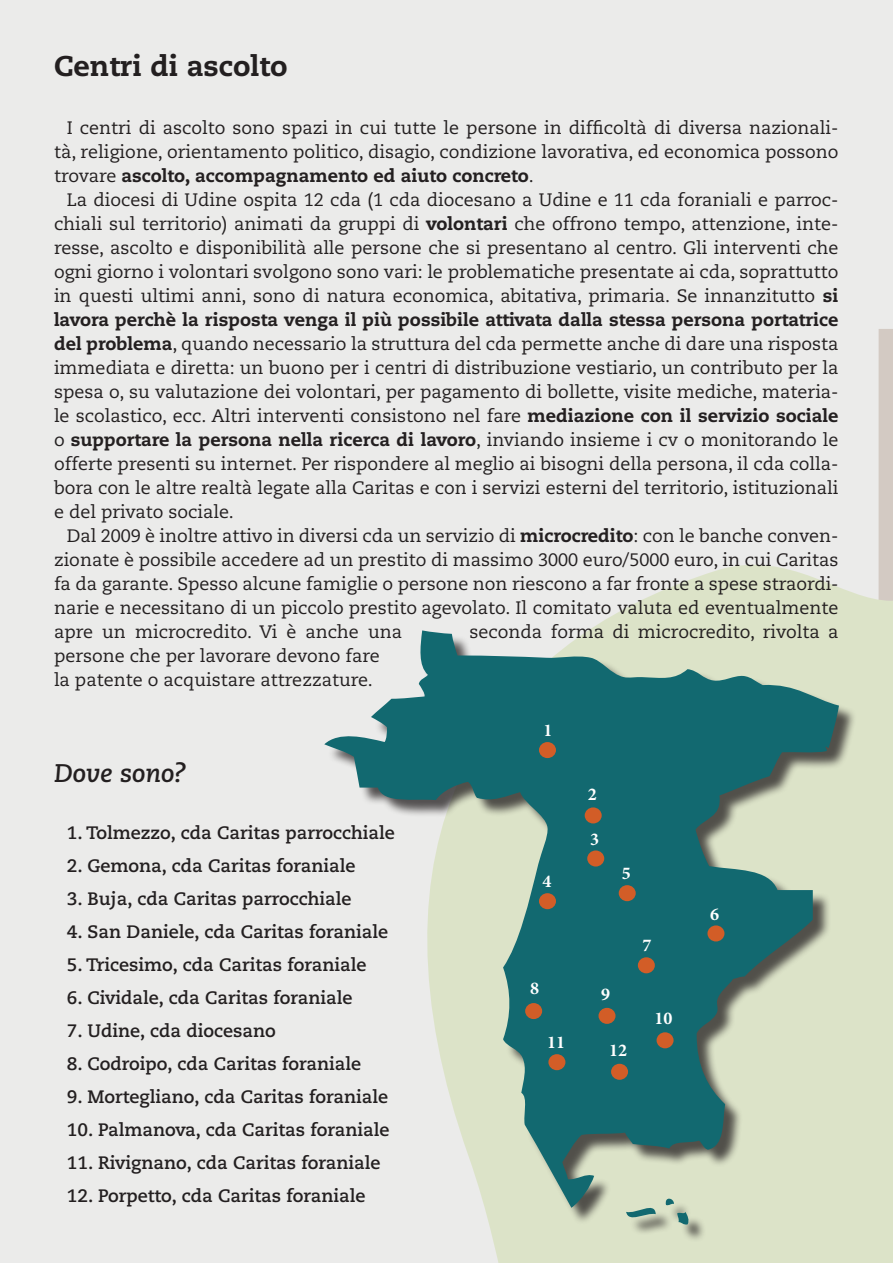
<style>
.page{position:relative;width:893px;height:1263px;background:#ebebea}
.page>*{position:absolute;margin:0;border:0;box-sizing:border-box;transform-origin:0 0}
.t1{font:800 28.5px "Caecilia LT Std";color:#231f20}
.t2{font:italic 700 25.5px "Caecilia LT Std";color:#231f20}
.t3{font:18px/24px "Caecilia LT Std";color:#231f20;text-align:justify}
.t4{font:700 18px "Caecilia LT Std";color:#231f20}
.t5{font:700 18px "Minion Pro";color:#fff}
.s1{font-weight:800}
</style>
<div class="page">
<div style="left:878px;top:329px;width:15px;height:286px;background:#d3cac3"></div>
<svg style="left:494px;top:548px;width:399px;height:715px;fill:#dce3c8"></svg>
<div style="left:328px;top:633px;width:529px;height:610px;background:#231f20;opacity:.75"></div>
<svg style="left:324px;top:630px;width:515px;height:578px"></svg>
<svg style="left:677px;top:1212px;width:13px;height:13px"></svg>
<svg style="left:664px;top:1196px;width:10px;height:10px"></svg>
<svg style="left:626px;top:1200px;width:30px;height:24px"></svg>
<div style="left:638px;top:957px;width:17px;height:16px;background:#d25d27;border-radius:50%"></div>
<div style="left:707px;top:925px;width:17px;height:16px;background:#d25d27;border-radius:50%"></div>
<div style="left:525px;top:1003px;width:17px;height:16px;background:#d25d27;border-radius:50%"></div>
<div style="left:598px;top:1008px;width:17px;height:16px;background:#d25d27;border-radius:50%"></div>
<div style="left:657px;top:1032px;width:17px;height:16px;background:#d25d27;border-radius:50%"></div>
<div style="left:611px;top:1064px;width:17px;height:16px;background:#d25d27;border-radius:50%"></div>
<div style="left:548px;top:1054px;width:17px;height:16px;background:#d25d27;border-radius:50%"></div>
<div style="left:539px;top:893px;width:17px;height:16px;background:#d25d27;border-radius:50%"></div>
<div style="left:539px;top:742px;width:17px;height:16px;background:#d25d27;border-radius:50%"></div>
<div style="left:619px;top:885px;width:17px;height:16px;background:#d25d27;border-radius:50%"></div>
<div style="left:585px;top:807px;width:17px;height:16px;background:#d25d27;border-radius:50%"></div>
<div style="left:587px;top:850px;width:17px;height:16px;background:#d25d27;border-radius:50%"></div>
<p class="t1" style="left:54px;top:48px;width:235px">Centri di ascolto</p>
<p class="t3" style="left:54px;top:116px;width:786px;text-indent:13px">I centri di ascolto sono spazi in cui tutte le persone in difficoltà di diversa nazionali&shy;tà, religione, orientamento politico, disagio, condizione lavorativa, ed economica possono trovare <span class="s1">ascolto, accompagnamento ed aiuto concreto</span>.</p>
<p class="t3" style="left:54px;top:188px;width:786px;text-indent:13px">La diocesi di Udine ospita 12 cda (1 cda diocesano a Udine e 11 cda foraniali e parroc&shy;chiali sul territorio) animati da gruppi di <span class="s1">volontari</span> che offrono tempo, attenzione, inte&shy;resse, ascolto e disponibilità alle persone che si presentano al centro. Gli interventi che ogni giorno i volontari svolgono sono vari: le problematiche presentate ai cda, soprattutto in questi ultimi anni, sono di natura economica, abitativa, primaria. Se innanzitutto <span class="s1">si lavora perchè la risposta venga il più possibile attivata dalla stessa persona portatrice del problema</span>, quando necessario la struttura del cda permette anche di dare una risposta immediata e diretta: un buono per i centri di distribuzione vestiario, un contributo per la spesa o, su valutazione dei volontari, per pagamento di bollette, visite mediche, materia&shy;le scolastico, ecc. Altri interventi consistono nel fare <span class="s1">mediazione con il servizio sociale </span>o <span class="s1">supportare la persona nella ricerca di lavoro</span>, inviando insieme i cv o monitorando le offerte presenti su internet. Per rispondere al meglio ai bisogni della persona, il cda colla&shy;bora con le altre realtà legate alla Caritas e con i servizi esterni del territorio, istituzionali e del privato sociale.</p>
<p class="t3" style="left:54px;top:524px;width:786px;text-indent:13px">Dal 2009 è inoltre attivo in diversi cda un servizio di <span class="s1">microcredito</span>: con le banche conven&shy;zionate è possibile accedere ad un prestito di massimo 3000 euro/5000 euro, in cui Caritas fa da garante. Spesso alcune famiglie o persone non riescono a far fronte a spese straordi&shy;narie e necessitano di un piccolo prestito agevolato. Il comitato valuta ed eventualmente apre un microcredito. Vi è anche una</p>
<p class="t3" style="left:470px;top:620px;width:371px">seconda forma di microcredito, rivolta a</p>
<p class="t3" style="left:54px;top:644px;width:327px">persone che per lavorare devono fare</p>
<p class="t3" style="left:54px;top:668px;width:320px">la patente o acquistare attrezzature.</p>
<p class="t2" style="left:54px;top:758px;width:134px">Dove sono?</p>
<p class="t4" style="left:67px;top:822px;width:330px">1. Tolmezzo, cda Caritas parrocchiale</p>
<p class="t4" style="left:67px;top:855px;width:290px">2. Gemona, cda Caritas foraniale</p>
<p class="t4" style="left:67px;top:888px;width:286px">3. Buja, cda Caritas parrocchiale</p>
<p class="t4" style="left:67px;top:921px;width:323px">4. San Daniele, cda Caritas foraniale</p>
<p class="t4" style="left:67px;top:954px;width:301px">5. Tricesimo, cda Caritas foraniale</p>
<p class="t4" style="left:67px;top:987px;width:287px">6. Cividale, cda Caritas foraniale</p>
<p class="t4" style="left:67px;top:1020px;width:211px">7. Udine, cda diocesano</p>
<p class="t4" style="left:67px;top:1053px;width:296px">8. Codroipo, cda Caritas foraniale</p>
<p class="t4" style="left:67px;top:1086px;width:323px">9. Mortegliano, cda Caritas foraniale</p>
<p class="t4" style="left:67px;top:1119px;width:324px">10. Palmanova, cda Caritas foraniale</p>
<p class="t4" style="left:67px;top:1152px;width:315px">11. Rivignano, cda Caritas foraniale</p>
<p class="t4" style="left:67px;top:1185px;width:300px">12. Porpetto, cda Caritas foraniale</p>
<p class="t5" style="left:544px;top:717px;width:10px">1</p>
<p class="t5" style="left:543px;top:868px;width:10px">4</p>
<p class="t5" style="left:530px;top:975px;width:10px">8</p>
<p class="t5" style="left:547px;top:1029px;width:19px">11</p>
<p class="t5" style="left:588px;top:781px;width:10px">2</p>
<p class="t5" style="left:590px;top:826px;width:10px">3</p>
<p class="t5" style="left:622px;top:861px;width:10px">5</p>
<p class="t5" style="left:601px;top:982px;width:10px">9</p>
<p class="t5" style="left:609px;top:1037px;width:19px">12</p>
<p class="t5" style="left:642px;top:933px;width:10px">7</p>
<p class="t5" style="left:655px;top:1006px;width:19px">10</p>
<p class="t5" style="left:710px;top:901px;width:10px">6</p>
</div>
